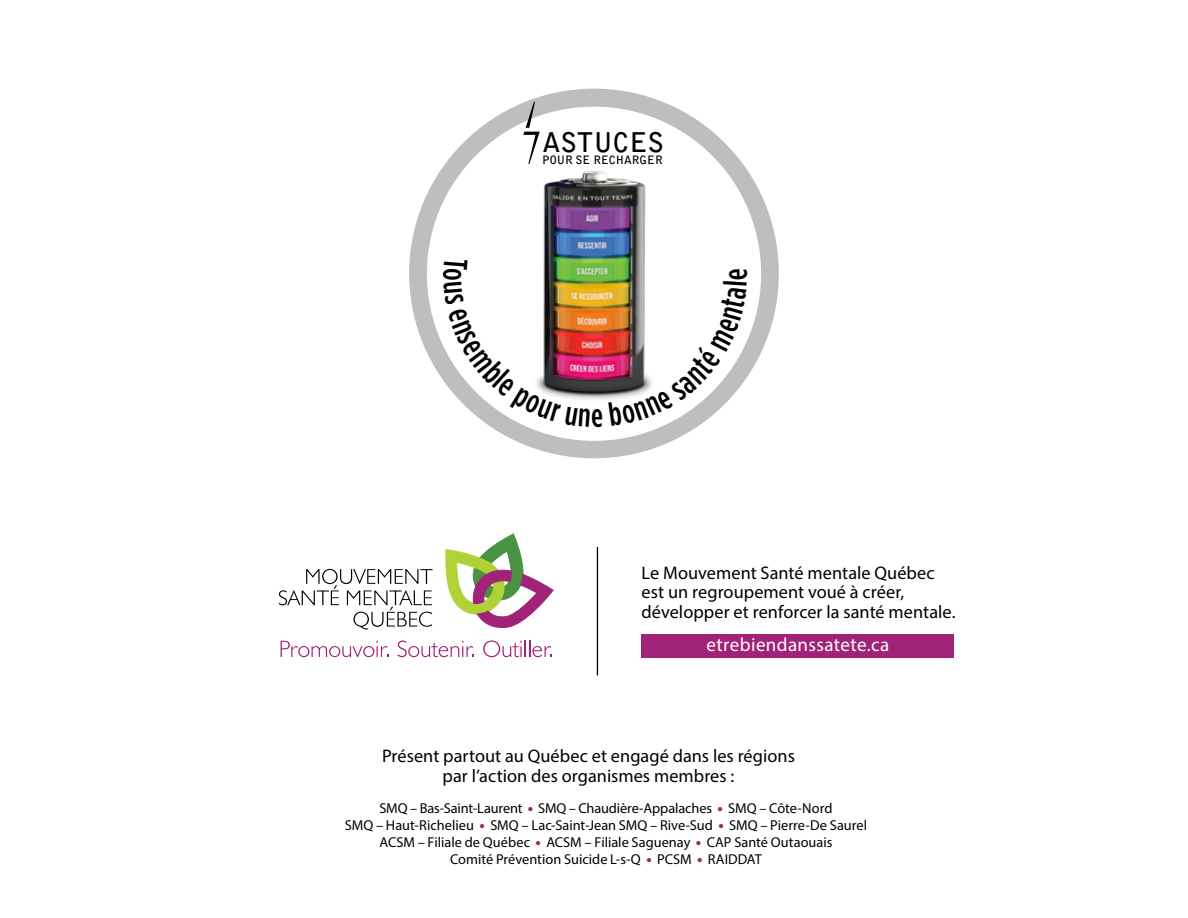
<style>
.page{position:relative;width:1188px;height:918px;background:#fff}
.page>*{position:absolute;margin:0;border:0;box-sizing:border-box;transform-origin:0 0}
.t1{font:700 27px "Bell Gothic Std";color:#000101}
.t2{font:19.05px "Myriad Pro";letter-spacing:.02em;color:#fff}
.t3{font:18.3px/19.5px "Myriad Pro";letter-spacing:.005em;color:#000;text-align:center}
.t4{font:14.4px/17px "Myriad Pro";color:#000;text-align:center}
.t5{font:700 11.55px "Bell Gothic Std";color:#000101}
.s1{font-weight:900;font-size:15px;color:#a12279}
</style>
<div class="page">
<svg style="left:279px;top:569px;width:154px;height:61px"></svg>
<svg style="left:281px;top:641px;width:107px;height:16px"></svg>
<svg style="left:398px;top:641px;width:76px;height:16px"></svg>
<svg style="left:483px;top:640px;width:69px;height:17px"></svg>
<svg style="left:446px;top:534px;width:107px;height:94px"></svg>
<div style="left:642px;top:634px;width:312px;height:23px;background:#a12279"></div>
<hr style="left:597px;top:547px;width:1px;height:128px;background:#000">
<svg style="left:409px;top:89px;width:370px;height:369px"></svg>
<div style="left:427px;top:107px;width:334px;height:334px;background:#fff;border-radius:50%"></div>
<svg style="left:523px;top:102px;width:17px;height:56px"></svg>
<img style="left:528px;top:158px;width:118px;height:100px">
<svg style="left:443px;top:258px;width:304px;height:169px"></svg>
<h1 class="t1" style="left:542px;top:125px;width:123px">ASTUCES</h1>
<p class="t5" style="left:542px;top:153px;width:122px">POUR SE RECHARGER</p>
<p class="t3" style="left:642px;top:563px;width:315px;text-align:left">Le Mouvement Santé mentale Québec est un regroupement voué à créer, développer et renforcer la santé mentale.</p>
<h2 class="t2" style="left:707px;top:632px;width:184px">etrebiendanssatete.ca</h2>
<p class="t3" style="left:382px;top:746px;width:414px">Présent partout au Québec et engagé dans les régions par l’action des organismes membres :</p>
<p class="t4" style="left:345px;top:799px;width:524px">SMQ – Bas-Saint-Laurent <span class="s1">•</span> SMQ – Chaudière-Appalaches <span class="s1">•</span> SMQ – Côte-Nord<br>SMQ – Haut-Richelieu <span class="s1">•</span> SMQ – Lac-Saint-Jean SMQ – Rive-Sud <span class="s1">•</span> SMQ – Pierre-De Saurel ACSM – Filiale de Québec <span class="s1">•</span> ACSM – Filiale Saguenay <span class="s1">•</span> CAP Santé Outaouais<br>Comité Prévention Suicide L-s-Q <span class="s1">•</span> PCSM <span class="s1">•</span> RAIDDAT</p>
</div>
